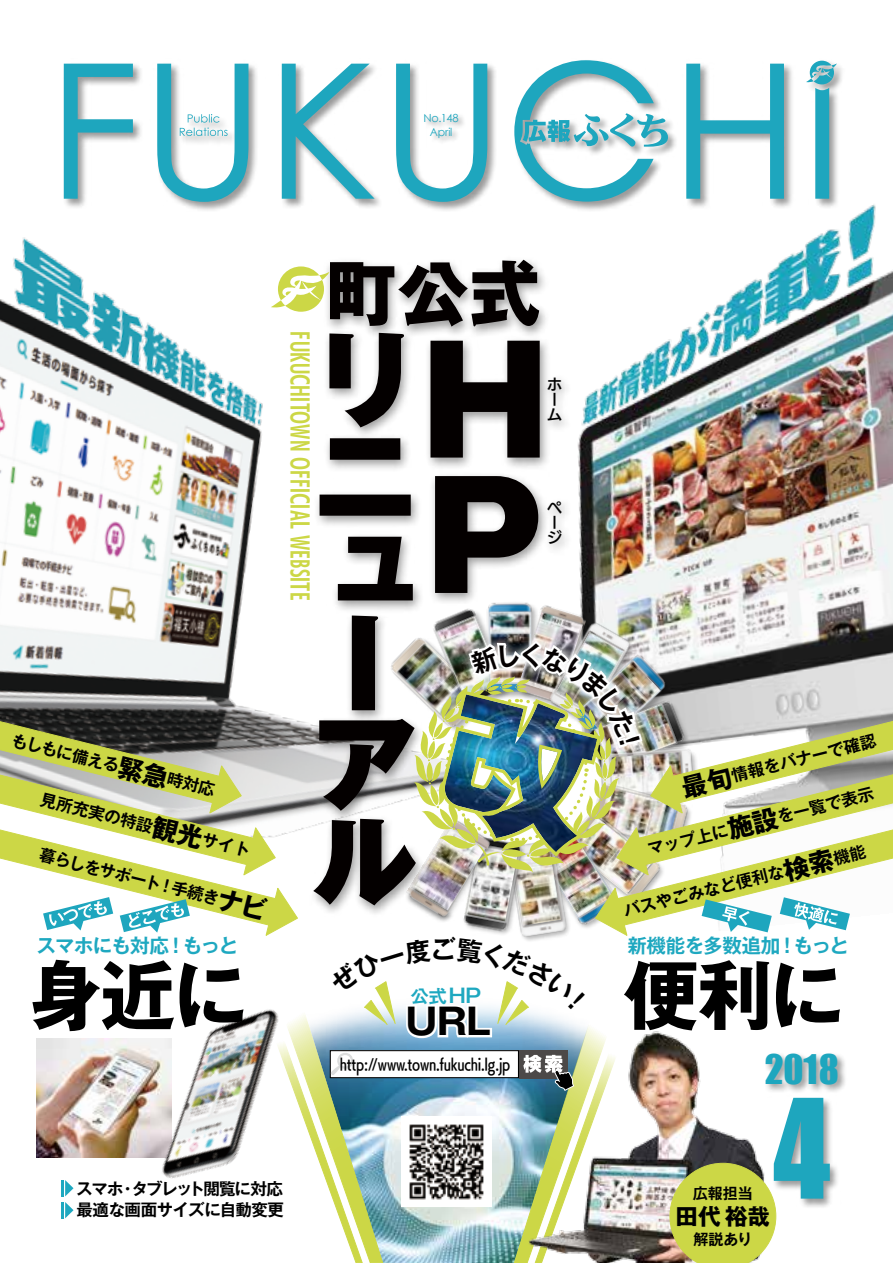
<style>
.page{position:relative;width:893px;height:1263px;background:#fff}
.page>*{position:absolute;margin:0;border:0;box-sizing:border-box;transform-origin:0 0}
.t1{font:900 142.5px/135.3px "Gothic MB101 Pro";color:#040000}
.t2{font:127.5px "Impact";color:#1ea6be;scale:.9 1}
.t3{font:900 105px/96.6px "Gothic MB101 Pro";color:#040000}
.t4{font:700 75px "Gothic MB101 Pro";letter-spacing:-.02em;color:#000}
.t5{font:800 70.5px "Gothic MB101 Pro";color:#040000}
.t6{font:37.5px "Impact";color:#1ea6be}
.t7{font:700 36px "Gothic MB101 Pro";color:#000}
.t8{font:22.5px "UD Kakugo C60 Pro B";letter-spacing:.01em;color:#ccd746}
.t9{font:700 22.5px "Gothic MB101 Pro";color:#000}
.t10{font:700 19.5px "Gothic MB101 Pro De";letter-spacing:-.035em;color:#1ea8c0}
.t11{font:700 18px "Gothic MB101 Pro De";color:#1ea8c0}
.t12{font:700 16.5px/21.9px "Gothic MB101 Pro De";letter-spacing:-.045em;color:#000}
.t13{font:700 16.5px "Gothic MB101 Pro De";letter-spacing:-.095em;color:#000}
.t14{font:15px "UD Kakugo C80 Pro DB";letter-spacing:-.015em;color:#000}
.t15{font:700 15px "Gothic MB101 Pro De";color:#000}
.t16{font:15px/15px "UD Kakugo Large Pr 6 DB";color:#000}
.t17{font:11.1px/13.5px "Century Gothic";letter-spacing:-.02em;color:#1ea6be;text-align:center}
.s1{font-family:"Gothic MB101 Pro";font-size:25.5px}
.s2{font-size:19.5px}
</style>
<div class="page">
<img style="left:617px;top:204px;width:276px;height:419px">
<img style="left:0;top:237px;width:617px;height:386px">
<img style="left:429px;top:605px;width:56px;height:18px">
<img style="left:485px;top:605px;width:29px;height:18px">
<img style="left:514px;top:602px;width:73px;height:21px">
<img style="left:544px;top:619px;width:92px;height:4px">
<div style="left:62px;top:58px;width:784px;height:154px;background:#000;opacity:.4"></div>
<svg style="left:64px;top:60px;width:773px;height:142px"></svg>
<div style="left:323px;top:255px;width:227px;height:84px;background:#000;opacity:.4"></div>
<div style="left:424px;top:335px;width:127px;height:270px;background:#000;opacity:.4"></div>
<div style="left:308px;top:328px;width:118px;height:589px;background:#000;opacity:.4"></div>
<div style="left:542px;top:372px;width:30px;height:60px;background:#000;opacity:.4"></div>
<div style="left:542px;top:495px;width:30px;height:61px;background:#000;opacity:.4"></div>
<svg style="left:271px;top:266px;width:59px;height:46px"></svg>
<img style="left:0;top:623px;width:893px;height:640px">
<p class="t17" style="left:424px;top:111px;width:37px">No.148<br>April</p>
<p class="t12" style="left:15px;top:727px;width:210px;rotate:14deg">もしもに備える<span class="s1">緊急</span>時対応</p>
<p class="t12" style="left:44px;top:786px;width:218px;rotate:14deg">見所充実の特設<span class="s1">観光</span>サイト</p>
<p class="t12" style="left:161px;top:871px;width:112px;rotate:14deg">！手続き<span class="s1">ナビ</span></p>
<p class="t12" style="left:43px;top:842px;width:126px;rotate:14deg">暮らしをサポート</p>
<p class="t10" style="left:36px;top:929px;width:151px">スマホにも対応！</p>
<p class="t10" style="left:183px;top:929px;width:57px">もっと</p>
<h3 class="t4" style="left:27px;top:933px;width:223px">身近に</h3>
<h3 class="t5" style="left:326px;top:234px;width:215px">町公式</h3>
<h3 class="t3" style="left:313px;top:318px;width:105px">リニューアル</h3>
<h3 class="t8" style="left:316px;top:331px;width:271px;rotate:90deg">FUKUCHITOWN OFFICIAL WEBSITE</h3>
<h1 class="t1" style="left:414px;top:318px;width:127px">Ｈ<br>Ｐ</h1>
<p class="t16" style="left:547px;top:377px;width:16px">ホーム</p>
<p class="t16" style="left:547px;top:500px;width:16px">ページ</p>
<p class="t11" style="left:411px;top:981px;width:72px">公式<span class="s2">HP</span></p>
<h3 class="t7" style="left:406px;top:992px;width:87px">URL</h3>
<p class="t14" style="left:340px;top:1053px;width:172px">http://www.town.fukuchi l g. j p.</p>
<p class="t13" style="left:132px;top:1174px;width:153px">タブレット閲覧に対応</p>
<p class="t12" style="left:76px;top:1175px;width:209px">スマホ<br>最適な画面サイズに自動変更</p>
<p class="t12" style="left:120px;top:1175px;width:18px">・</p>
<p class="t12" style="left:679px;top:776px;width:201px;rotate:-14deg"><span class="s1">最旬</span>情報をバナーで確認</p>
<p class="t12" style="left:645px;top:837px;width:234px;rotate:-14deg">マップ上に<span class="s1">施設</span>を一覧で表示</p>
<p class="t12" style="left:621px;top:898px;width:251px;rotate:-14deg">バスやごみなど便利な<span class="s1">検索</span>機能</p>
<p class="t10" style="left:627px;top:929px;width:154px">新機能を多数追加</p>
<p class="t10" style="left:794px;top:929px;width:57px">もっと</p>
<p class="t10" style="left:777px;top:929px;width:21px">！</p>
<h3 class="t4" style="left:624px;top:933px;width:223px">便利に</h3>
<h3 class="t6" style="left:765px;top:1040px;width:76px">2018</h3>
<h2 class="t2" style="left:773px;top:1050px;width:65px">4</h2>
<p class="t15" style="left:693px;top:1180px;width:61px">広報担当</p>
<p class="t15" style="left:694px;top:1227px;width:60px">解説あり</p>
<h3 class="t9" style="left:676px;top:1197px;width:96px">田代裕哉</h3>
</div>
